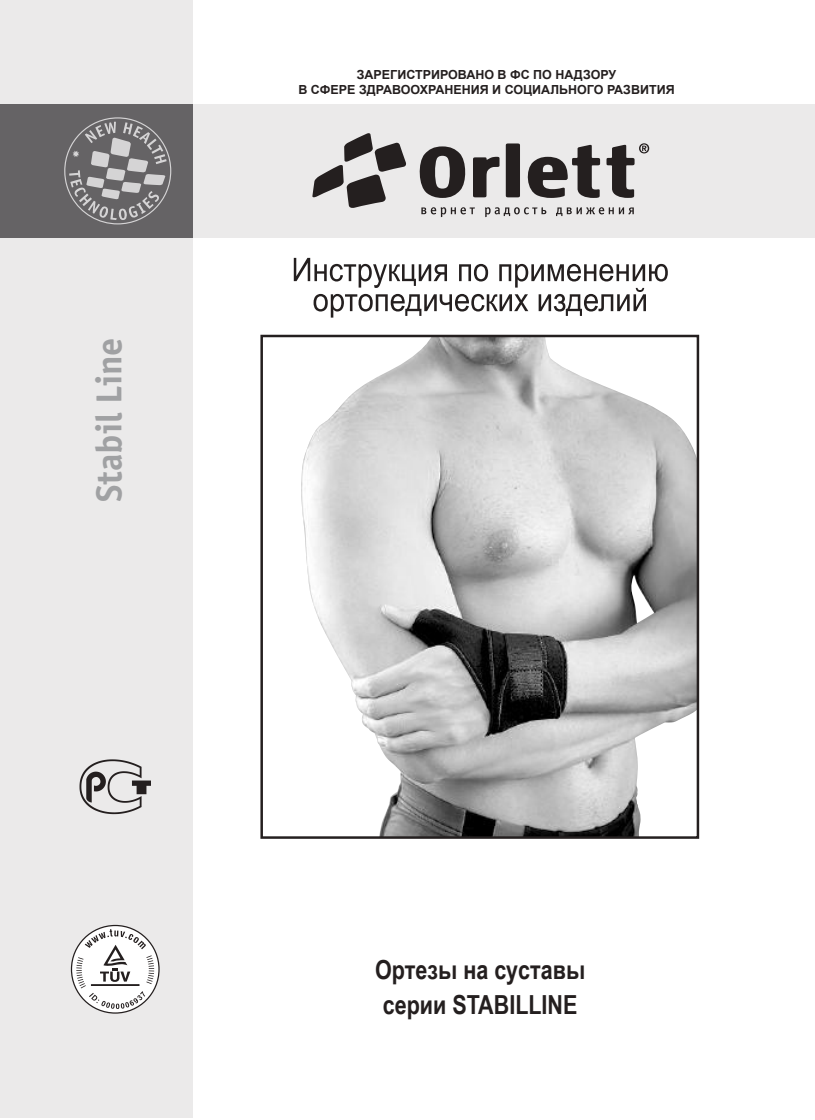
<style>
.page{position:relative;width:815px;height:1120px;background:#fff}
.page>*{position:absolute;margin:0;border:0;box-sizing:border-box;transform-origin:0 0}
.t1{font:700 36.25px "Officina Sans C";color:#a0a1a3}
.t2{font:700 26.25px/35px "Arial Narrow";color:#241f1f}
.t3{font:700 12.5px/15px "Arial";color:#241f1f;text-align:center}
</style>
<div class="page">
<div style="left:54px;top:104px;width:761px;height:134px;background:#ebeaea"></div>
<svg style="left:506px;top:143px;width:94px;height:55px"></svg>
<svg style="left:473px;top:157px;width:26px;height:40px"></svg>
<svg style="left:419px;top:146px;width:47px;height:52px"></svg>
<svg style="left:606px;top:143px;width:43px;height:55px"></svg>
<svg style="left:312px;top:133px;width:94px;height:75px"></svg>
<svg style="left:421px;top:207px;width:54px;height:10px"></svg>
<svg style="left:485px;top:207px;width:25px;height:10px"></svg>
<svg style="left:514px;top:207px;width:6px;height:7px"></svg>
<svg style="left:524px;top:207px;width:22px;height:7px"></svg>
<svg style="left:556px;top:207px;width:78px;height:9px"></svg>
<svg style="left:294px;top:258px;width:374px;height:60px"></svg>
<div style="left:0;top:0;width:192px;height:1118px;background:#ebeaea"></div>
<svg style="left:71px;top:925px;width:88px;height:88px"></svg>
<svg style="left:76px;top:929px;width:78px;height:80px;background:#dbdada"></svg>
<svg style="left:80px;top:759px;width:71px;height:55px"></svg>
<div style="left:0;top:104px;width:193px;height:134px;background:#656365"></div>
<svg style="left:64px;top:117px;width:108px;height:108px"></svg>
<img style="left:301px;top:338px;width:395px;height:498px">
<div style="left:260px;top:335px;width:439px;height:504px;border:2px solid #241f1f"></div>
<h1 class="t1" style="left:89px;top:502px;width:166px;rotate:-90deg">Stabil Line</h1>
<p class="t3" style="left:298px;top:68px;width:378px">ЗАРЕГИСТРИРОВАНО В ФС ПО НАДЗОРУ<br>В СФЕРЕ ЗДРАВООХРАНЕНИЯ И СОЦИАЛЬНОГО РАЗВИТИЯ</p>
<h2 class="t2" style="left:375px;top:950px;width:212px">Ортезы на суставы серии STABILLINE</h2>
</div>
